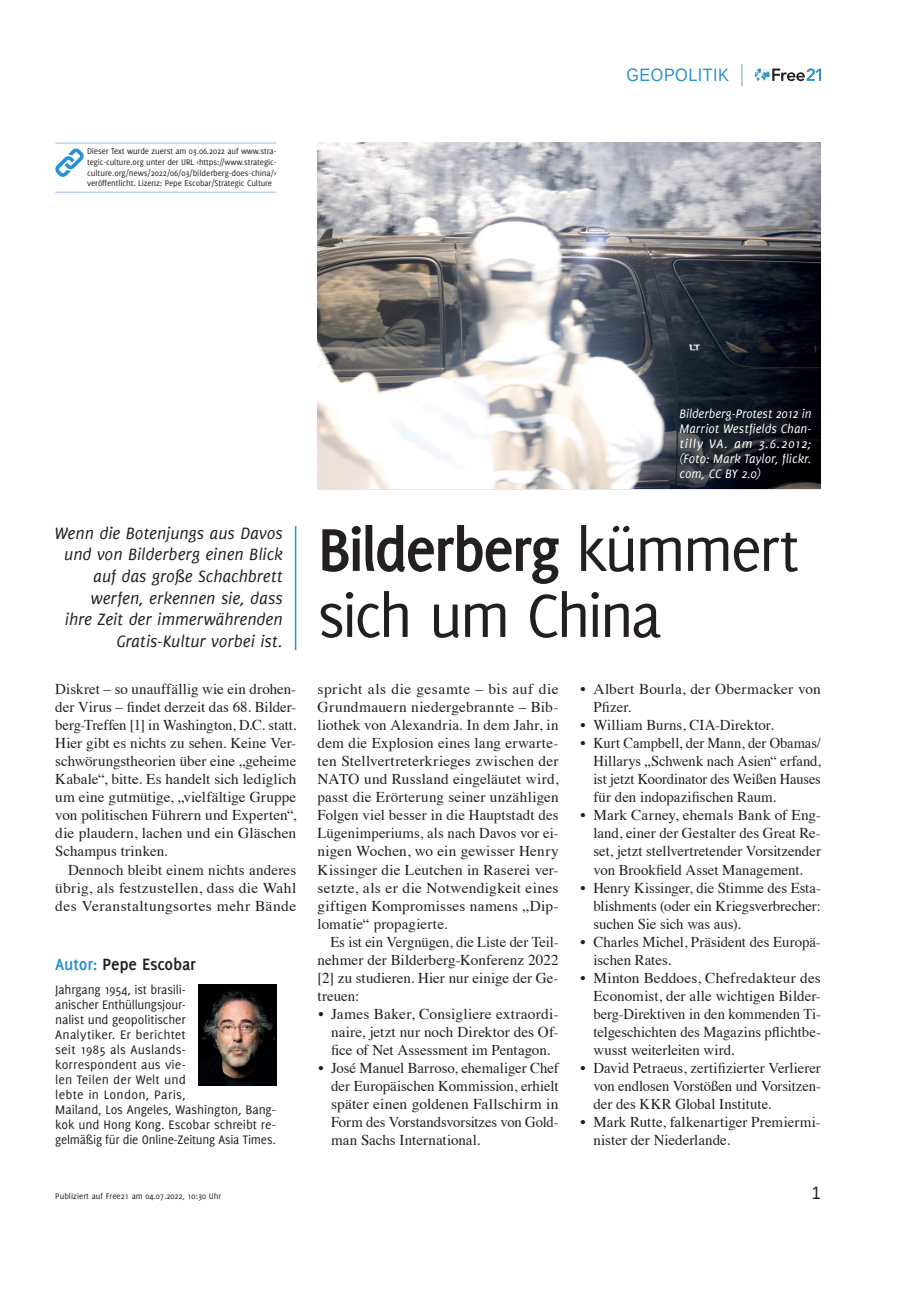
<style>
.page{position:relative;width:906px;height:1289px;background:#fff}
.page>*{position:absolute;margin:0;border:0;box-sizing:border-box;transform-origin:0 0}
.t1{font:66px/66px "Delicious";letter-spacing:-.05em;color:#231f20}
.t2{font:italic 18px/21.6px "Delicious";color:#231f20;text-align:right}
.t3{font:700 18px "Delicious";letter-spacing:-.01em;color:#231f20}
.t4{font:18px "Liberation Sans";letter-spacing:.03em;color:#2a92d0;scale:.9 1}
.t5{font:18px "Liberation Sans";color:#231f20;scale:.9 1}
.t6{font:15px/18px "Times";color:#231f20;text-align:justify}
.t7{font:15px/18px "Times";letter-spacing:.02em;color:#231f20}
.t8{font:13.5px/15px "Delicious";letter-spacing:-.005em;color:#231f20}
.t9{font:italic 13.5px/15px "Delicious";letter-spacing:.005em;color:#fff;text-align:justify}
.t10{font:9px/10.8px "Delicious";letter-spacing:-.01em;color:#231f20;text-align:justify}
.s1{font-weight:700}
.s2{color:#2a92d0}
</style>
<div class="page">
<svg style="left:755px;top:68px;width:66px;height:13px"></svg>
<svg style="left:741px;top:64px;width:1px;height:22px"></svg>
<hr style="left:295px;top:526px;width:1px;height:124px;background:#2a92d0">
<img style="left:317px;top:143px;width:504px;height:345px">
<img style="left:199px;top:984px;width:77px;height:101px">
<hr style="left:55px;top:143px;width:221px;height:1px;background:#9abfe5">
<hr style="left:55px;top:192px;width:221px;height:1px;background:#9abfe5">
<svg style="left:55px;top:148px;width:29px;height:29px"></svg>
<p class="t10" style="left:87px;top:146px;width:191px">Dieser Text wurde zuerst am 03.06.2022 auf www.stra&shy;tegic-culture.org unter der URL &lt;https://www.strategic&shy;culture.org/news/2022/06/03/bilderberg-does-china/&gt; veröffentlicht. Lizenz: Pepe Escobar/Strategic Culture</p>
<p class="t4" style="left:626px;top:63px;width:115px">GEOPOLITIK</p>
<p class="t9" style="left:679px;top:406px;width:133px">Bilderberg-Protest 2012 in Marriot Westfields Chan&shy;tilly VA. am 3.6.2012; (Foto: Mark Taylor, flickr. com, CC BY 2.0)</p>
<p class="t2" style="left:54px;top:522px;width:230px">Wenn die Botenjungs aus Davos und von Bilderberg einen Blick auf das große Schachbrett werfen, erkennen sie, dass<br>ihre Zeit der immerwährenden<br>Gratis-Kultur vorbei ist.</p>
<h1 class="t1" style="left:317px;top:515px;width:483px"><span class="s1">Bilderberg</span> kümmert sich um China</h1>
<p class="t6" style="left:55px;top:679px;width:242px">Diskret – so unauffällig wie ein drohen&shy;der Virus – findet derzeit das 68. Bilder&shy;berg-Treffen [1] in Washington, D.C. statt.<br>Hier gibt es nichts zu sehen. Keine Ver&shy;schwörungstheorien über eine „geheime Kabale“, bitte. Es handelt sich lediglich um eine gutmütige, „vielfältige Gruppe von politischen Führern und Experten“, die plaudern, lachen und ein Gläschen Schampus trinken.</p>
<p class="t6" style="left:55px;top:859px;width:242px;text-indent:13px">Dennoch bleibt einem nichts anderes übrig, als festzustellen, dass die Wahl des Veranstaltungsortes mehr Bände</p>
<p class="t3" style="left:55px;top:953px;width:142px"><span class="s2">Autor:</span> Pepe Escobar</p>
<p class="t8" style="left:55px;top:981px;width:222px">Jahrgang 1954, ist brasili-<br>anischer Enthüllungsjour-<br>nalist und geopolitischer<br>Analytiker. Er berichtet<br>seit 1985 als Auslands-<br>korrespondent aus vie-<br>len Teilen der Welt und<br>lebte in London, Paris,<br>Mailand, Los Angeles, Washington, Bang&shy;kok und Hong Kong. Escobar schreibt re&shy;gelmäßig für die Online-Zeitung Asia Times.</p>
<p class="t6" style="left:317px;top:679px;width:242px">spricht als die gesamte – bis auf die Grundmauern niedergebrannte – Bib&shy;liothek von Alexandria. In dem Jahr, in dem die Explosion eines lang erwarte&shy;ten Stellvertreterkrieges zwischen der NATO und Russland eingeläutet wird, passt die Erörterung seiner unzähligen Folgen viel besser in die Hauptstadt des Lügenimperiums, als nach Davos vor ei&shy;nigen Wochen, wo ein gewisser Henry Kissinger die Leutchen in Raserei ver&shy;setzte, als er die Notwendigkeit eines giftigen Kompromisses namens „Dip&shy;lomatie“ propagierte.</p>
<p class="t6" style="left:317px;top:931px;width:242px;text-indent:13px">Es ist ein Vergnügen, die Liste der Teil&shy;nehmer der Bilderberg-Konferenz 2022 [2] zu studieren. Hier nur einige der Ge&shy;treuen:</p>
<p class="t6" style="left:331px;top:1003px;width:229px;text-indent:-13px">• James Baker, Consigliere extraordi&shy;naire, jetzt nur noch Direktor des Of&shy;fice of Net Assessment im Pentagon.</p>
<p class="t6" style="left:331px;top:1057px;width:229px;text-indent:-13px">• José Manuel Barroso, ehemaliger Chef der Europäischen Kommission, erhielt später einen goldenen Fallschirm in Form des Vorstandsvorsitzes von Gold&shy;man Sachs International.</p>
<p class="t7" style="left:593px;top:679px;width:229px;text-indent:-13px">• Albert Bourla, der Obermacker von<br>Pfizer.</p>
<p class="t6" style="left:580px;top:715px;width:195px">• William Burns, CIA-Direktor.</p>
<p class="t6" style="left:593px;top:733px;width:229px;text-indent:-13px">• Kurt Campbell, der Mann, der Obamas/ Hillarys „Schwenk nach Asien“ erfand, ist jetzt Koordinator des Weißen Hauses für den indopazifischen Raum.</p>
<p class="t6" style="left:593px;top:805px;width:229px;text-indent:-13px">• Mark Carney, ehemals Bank of Eng&shy;land, einer der Gestalter des Great Re&shy;set, jetzt stellvertretender Vorsitzender von Brookfield Asset Management.</p>
<p class="t6" style="left:593px;top:877px;width:229px;text-indent:-13px">• Henry Kissinger, die Stimme des Esta&shy;blishments (oder ein Kriegsverbrecher: suchen Sie sich was aus).</p>
<p class="t6" style="left:593px;top:931px;width:229px;text-indent:-13px">• Charles Michel, Präsident des Europä&shy;ischen Rates.</p>
<p class="t6" style="left:593px;top:967px;width:229px;text-indent:-13px">• Minton Beddoes, Chefredakteur des Economist, der alle wichtigen Bilder&shy;berg-Direktiven in den kommenden Ti&shy;telgeschichten des Magazins pflichtbe&shy;wusst weiterleiten wird.</p>
<p class="t6" style="left:593px;top:1057px;width:229px;text-indent:-13px">• David Petraeus, zertifizierter Verlierer von endlosen Vorstößen und Vorsitzen&shy;der des KKR Global Institute.</p>
<p class="t6" style="left:593px;top:1111px;width:229px;text-indent:-13px">• Mark Rutte, falkenartiger Premiermi&shy;nister der Niederlande.</p>
<p class="t10" style="left:55px;top:1190px;width:168px">Publiziert auf Free21 am 04.07.2022, 10:30 Uhr</p>
<p class="t5" style="left:812px;top:1181px;width:12px">1</p>
</div>
